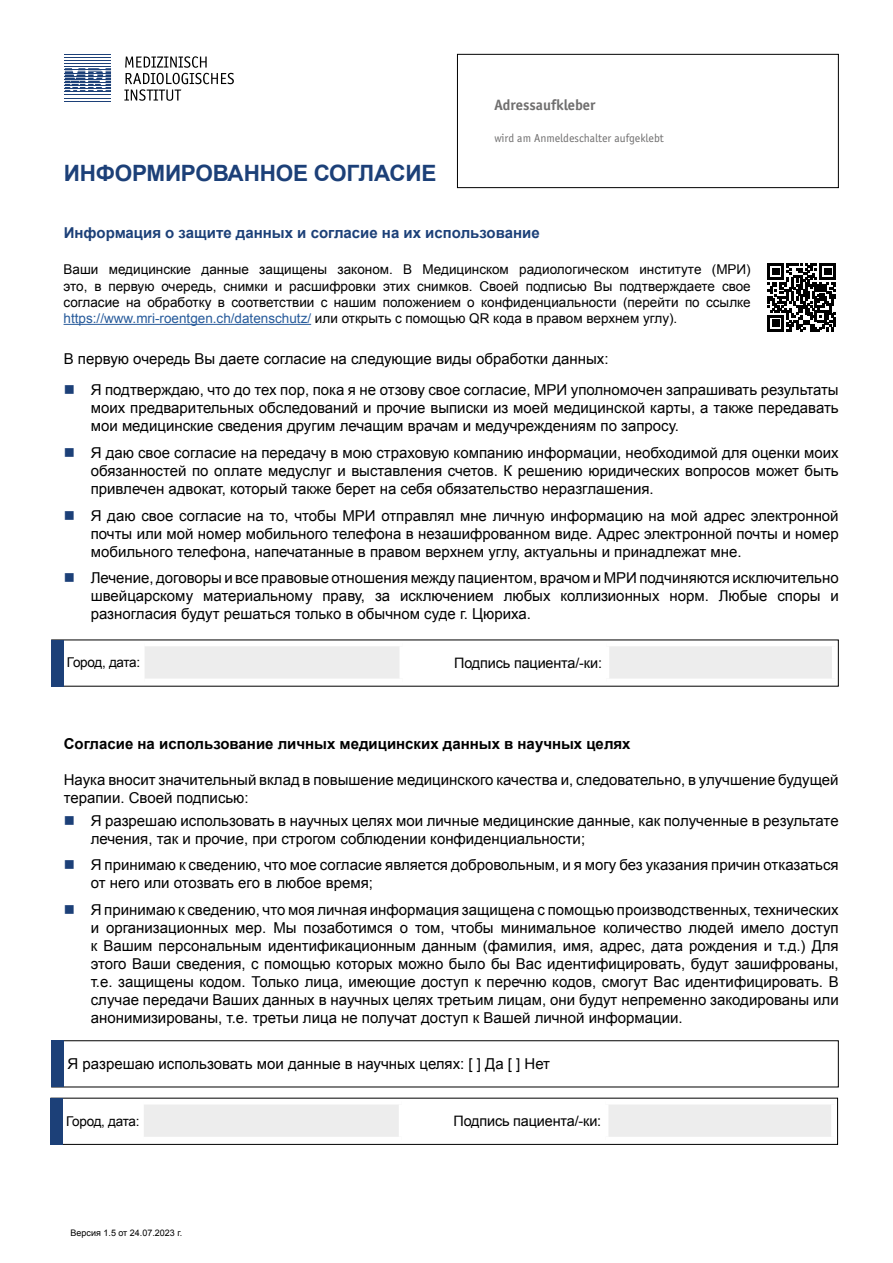
<style>
.page{position:relative;width:893px;height:1263px;background:#fff}
.page>*{position:absolute;margin:0;border:0;box-sizing:border-box;transform-origin:0 0}
.t1{font:700 22.5px "Arial";letter-spacing:-.01em;color:#1c4078}
.t2{font:15px/18px "Arial";color:#000;text-align:justify}
.t3{font:700 15px "Arial";color:#000}
.t4{font:700 15px "Arial";color:#1c4078}
.t5{font:700 15px "Officina Sans ITC Pro";color:#706f6f}
.t6{font:14.4px "Arial";letter-spacing:-.01em;color:#000}
.t7{font:13.5px/16.2px "Arial";color:#000;text-align:justify}
.t8{font:13.5px "Arial";letter-spacing:-.03em;color:#000}
.t9{font:12px "Officina Sans EFOP";color:#706f6f}
.t10{font:9px "Arial";color:#000}
.s1{color:#275b9b}
.s2{color:#1c4078}
</style>
<div class="page">
<svg style="left:124px;top:56px;width:110px;height:45px"></svg>
<svg style="left:65px;top:68px;width:46px;height:23px"></svg>
<hr style="left:65px;top:54px;width:46px;height:1px;background:#1c4078">
<hr style="left:65px;top:57px;width:46px;height:1px;background:#1c4078">
<hr style="left:65px;top:60px;width:46px;height:1px;background:#1c4078">
<hr style="left:65px;top:63px;width:46px;height:1px;background:#1c4078">
<hr style="left:65px;top:66px;width:46px;height:1px;background:#1c4078">
<hr style="left:65px;top:70px;width:46px;height:1px;background:#1c4078">
<hr style="left:65px;top:73px;width:46px;height:1px;background:#1c4078">
<hr style="left:65px;top:76px;width:46px;height:1px;background:#1c4078">
<hr style="left:65px;top:79px;width:46px;height:1px;background:#1c4078">
<hr style="left:65px;top:82px;width:46px;height:1px;background:#1c4078">
<hr style="left:65px;top:85px;width:46px;height:1px;background:#1c4078">
<hr style="left:65px;top:88px;width:46px;height:1px;background:#1c4078">
<hr style="left:65px;top:91px;width:46px;height:1px;background:#1c4078">
<hr style="left:65px;top:95px;width:46px;height:1px;background:#1c4078">
<hr style="left:65px;top:98px;width:46px;height:1px;background:#1c4078">
<hr style="left:65px;top:101px;width:46px;height:1px;background:#1c4078">
<div style="left:457px;top:54px;width:382px;height:134px;border:1px solid #000"></div>
<svg style="left:145px;top:646px;width:687px;height:33px"></svg>
<div style="left:400px;top:646px;width:6px;height:33px;background:#fff"></div>
<div style="left:603px;top:646px;width:6px;height:33px;background:#fff"></div>
<div style="left:51px;top:639px;width:13px;height:47px;background:#1c4078"></div>
<div style="left:51px;top:1040px;width:13px;height:47px;background:#1c4078"></div>
<svg style="left:768px;top:263px;width:68px;height:69px"></svg>
<hr style="left:64px;top:324px;width:247px;height:1px;background:#275b9b">
<svg style="left:144px;top:1105px;width:687px;height:32px"></svg>
<div style="left:399px;top:1104px;width:6px;height:33px;background:#fff"></div>
<div style="left:602px;top:1104px;width:6px;height:33px;background:#fff"></div>
<div style="left:51px;top:1098px;width:787px;height:47px;border:1px solid #000"></div>
<div style="left:51px;top:1098px;width:12px;height:47px;background:#1c4078"></div>
<h1 class="t1" style="left:64px;top:158px;width:374px">ИНФОРМИРОВАННОЕ СОГЛАСИЕ</h1>
<p class="t5" style="left:494px;top:96px;width:102px">Adressaufkleber</p>
<p class="t9" style="left:494px;top:132px;width:171px">wird am Anmeldeschalter aufgeklebt</p>
<p class="t4" style="left:64px;top:223px;width:477px">Информация о защите данных и согласие на их использование</p>
<p class="t7" style="left:64px;top:262px;width:689px">Ваши медицинские данные защищены законом. В Медицинском радиологическом институте (МРИ) это, в первую очередь, снимки и расшифровки этих снимков. Своей подписью Вы подтверждаете свое согласие на обработку в соответствии с нашим положением о конфиденциальности (перейти по ссылке <span class="s1">https://www.mri-roentgen.ch/datenschutz/</span> или открыть с помощью QR кода в правом верхнем углу).</p>
<p class="t2" style="left:64px;top:350px;width:546px">В первую очередь Вы даете согласие на следующие виды обработки данных:</p>
<p class="t2" style="left:91px;top:381px;width:749px;text-indent:-27px"><span class="s2">■</span> Я подтверждаю, что до тех пор, пока я не отзову свое согласие, МРИ уполномочен запрашивать результаты моих предварительных обследований и прочие выписки из моей медицинской карты, а также передавать мои медицинские сведения другим лечащим врачам и медучреждениям по запросу.</p>
<p class="t2" style="left:91px;top:444px;width:749px;text-indent:-27px"><span class="s2">■</span> Я даю свое согласие на передачу в мою страховую компанию информации, необходимой для оценки моих обязанностей по оплате медуслуг и выставления счетов. К решению юридических вопросов может быть привлечен адвокат, который также берет на себя обязательство неразглашения.</p>
<p class="t2" style="left:91px;top:506px;width:749px;text-indent:-27px"><span class="s2">■</span> Я даю свое согласие на то, чтобы МРИ отправлял мне личную информацию на мой адрес электронной почты или мой номер мобильного телефона в незашифрованном виде. Адрес электронной почты и номер мобильного телефона, напечатанные в правом верхнем углу, актуальны и принадлежат мне.</p>
<p class="t2" style="left:91px;top:569px;width:749px;text-indent:-27px"><span class="s2">■</span> Лечение, договоры и все правовые отношения между пациентом, врачом и МРИ подчиняются исключительно швейцарскому материальному праву, за исключением любых коллизионных норм. Любые споры и разногласия будут решаться только в обычном суде г. Цюриха.</p>
<p class="t8" style="left:67px;top:654px;width:75px">Город, дата:</p>
<p class="t6" style="left:454px;top:653px;width:149px">Подпись пациента/-ки:</p>
<p class="t3" style="left:64px;top:734px;width:568px">Согласие на использование личных медицинских данных в научных целях</p>
<p class="t2" style="left:64px;top:771px;width:776px">Наука вносит значительный вклад в повышение медицинского качества и, следовательно, в улучшение будущей терапии. Своей подписью:</p>
<p class="t2" style="left:91px;top:811px;width:749px;text-indent:-27px"><span class="s2">■</span> Я разрешаю использовать в научных целях мои личные медицинские данные, как полученные в результате лечения, так и прочие, при строгом соблюдении конфиденциальности;</p>
<p class="t2" style="left:91px;top:856px;width:749px;text-indent:-27px"><span class="s2">■</span> Я принимаю к сведению, что мое согласие является добровольным, и я могу без указания причин отказаться от него или отозвать его в любое время;</p>
<p class="t2" style="left:91px;top:900px;width:749px;text-indent:-27px"><span class="s2">■</span> Я принимаю к сведению, что моя личная информация защищена с помощью производственных, технических и организационных мер. Мы позаботимся о том, чтобы минимальное количество людей имело доступ к Вашим персональным идентификационным данным (фамилия, имя, адрес, дата рождения и т.д.) Для этого Ваши сведения, с помощью которых можно было бы Вас идентифицировать, будут зашифрованы, т.е. защищены кодом. Только лица, имеющие доступ к перечню кодов, смогут Вас идентифицировать. В случае передачи Ваших данных в научных целях третьим лицам, они будут непременно закодированы или анонимизированы, т.е. третьи лица не получат доступ к Вашей личной информации.</p>
<p class="t2" style="left:68px;top:1054px;width:484px">Я разрешаю использовать мои данные в научных целях: [ ] Да [ ] Нет</p>
<p class="t8" style="left:66px;top:1112px;width:75px">Город, дата:</p>
<p class="t6" style="left:453px;top:1111px;width:149px">Подпись пациента/-ки:</p>
<p class="t10" style="left:71px;top:1226px;width:113px">Версия 1.5 от 24.07.2023 г.</p>
</div>
